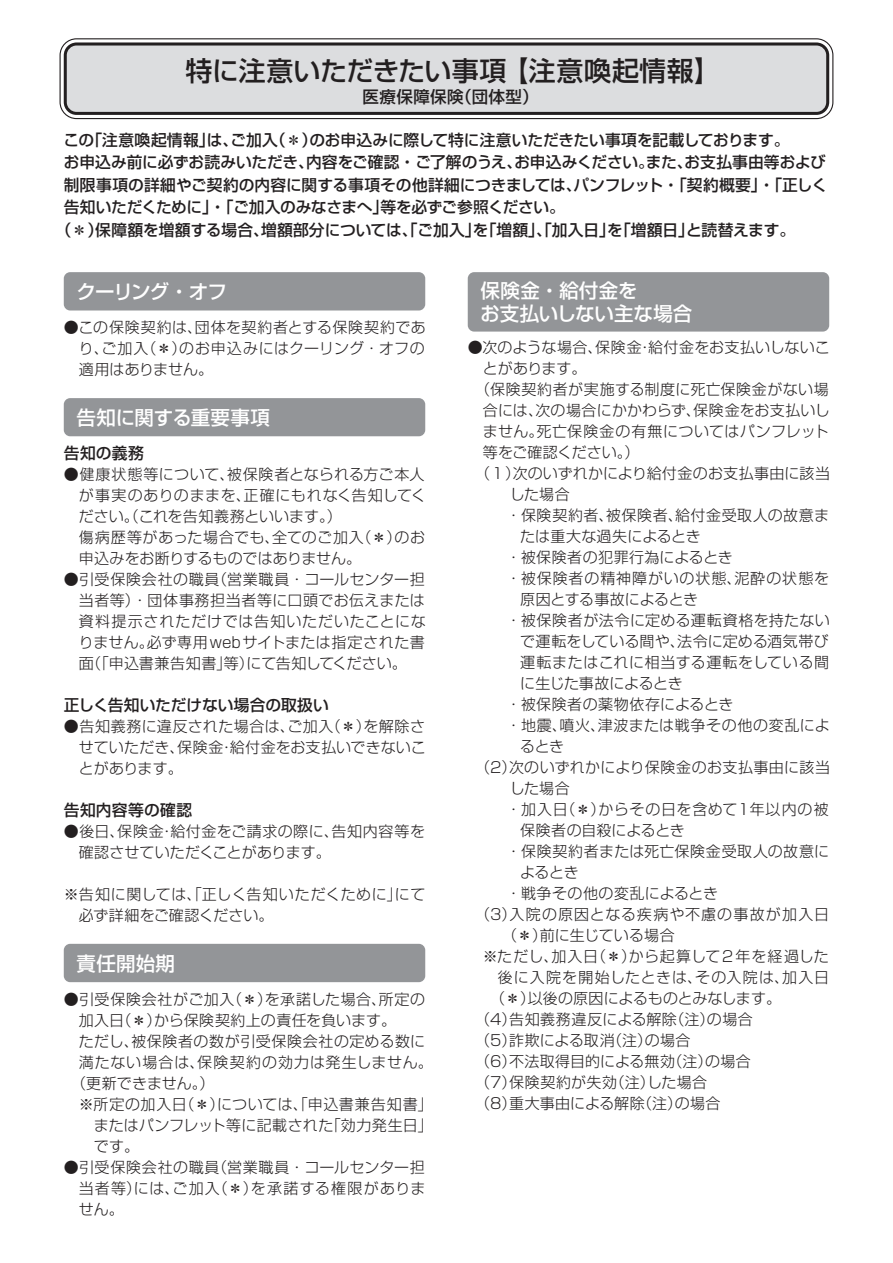
<style>
.page{position:relative;width:893px;height:1263px;background:#fff}
.page>*{position:absolute;margin:0;border:0;box-sizing:border-box;transform-origin:0 0}
.t1{font:500 27px "Shin Go Pr 5";color:#231f20}
.t2{font:500 19.5px/23.4px "Shin Go Pr 5";letter-spacing:-.005em;color:#fff}
.t3{font:500 16.5px "Shin Go Pr 5";letter-spacing:.025em;color:#231f20}
.t4{font:500 15.75px "Shin Go Pr 5";letter-spacing:-.005em;color:#231f20}
.t5{font:500 15.75px "Shin Go Pr 5";letter-spacing:-.025em;color:#231f20}
.t6{font:500 15.75px "Shin Go Pr 5";letter-spacing:.025em;color:#231f20}
.t7{font:300 15px/21px "Shin Go Pr 5";letter-spacing:.025em;color:#231f20;text-align:justify}
.t8{font:300 15px "Shin Go Pr 5";letter-spacing:.005em;color:#231f20}
.t9{font:300 15px "Shin Go Pr 5";letter-spacing:.065em;color:#231f20}
.t10{font:300 15px "Shin Go Pr 5";letter-spacing:-.005em;color:#231f20}
.t11{font:300 15px "Shin Go Pr 5";color:#231f20}
.t12{font:300 15px "Shin Go Pr 5";letter-spacing:.07em;color:#231f20}
.t13{font:300 15px "Shin Go Pr 5";letter-spacing:.045em;color:#231f20}
.t14{font:300 15px "Shin Go Pr 5";letter-spacing:.06em;color:#231f20}
.t15{font:300 15px "Shin Go Pr 5";letter-spacing:-.01em;color:#231f20}
.t16{font:300 15px "Shin Go Pr 5";letter-spacing:-.02em;color:#231f20}
</style>
<div class="page">
<div style="left:64px;top:944px;width:361px;height:38px;background:#939598;border-radius:6px"></div>
<div style="left:64px;top:398px;width:361px;height:38px;background:#939598;border-radius:6px"></div>
<div style="left:64px;top:272px;width:361px;height:38px;background:#939598;border-radius:6px"></div>
<div style="left:468px;top:272px;width:361px;height:60px;background:#939598;border-radius:6px"></div>
<svg style="left:60px;top:38px;width:773px;height:81px"></svg>
<svg style="left:64px;top:43px;width:765px;height:72px;background:#cccdce"></svg>
<h1 class="t1" style="left:186px;top:49px;width:537px">特に注意いただきたい事項 【注意喚起情報】</h1>
<p class="t3" style="left:363px;top:83px;width:177px">医療保障保険（団体型）</p>
<p class="t4" style="left:64px;top:127px;width:727px">この「注意喚起情報」は、ご加入（＊）のお申込みに際して特に注意いただきたい事項を記載しております。</p>
<p class="t4" style="left:64px;top:150px;width:763px">お申込み前に必ずお読みいただき、内容をご確認・ご了解のうえ、お申込みください。また、お支払事由等および</p>
<p class="t4" style="left:64px;top:172px;width:765px">制限事項の詳細やご契約の内容に関する事項その他詳細につきましては、パンフレット・「契約概要」・「正しく</p>
<p class="t5" style="left:64px;top:195px;width:503px">告知いただくために」・「ご加入のみなさまへ」等を必ずご参照ください。</p>
<p class="t4" style="left:56px;top:217px;width:741px">（＊）保障額を増額する場合、増額部分については、「ご加入」を「増額」、「加入日」を「増額日」と読替えます。</p>
<h2 class="t2" style="left:77px;top:278px;width:152px">クーリング・オフ</h2>
<p class="t7" style="left:79px;top:315px;width:349px;text-indent:-15px">●この保険契約は、団体を契約者とする保険契約であり、ご加入（＊）のお申込みにはクーリング・オフの適用はありません。</p>
<h2 class="t2" style="left:77px;top:404px;width:195px">告知に関する重要事項</h2>
<p class="t4" style="left:64px;top:440px;width:82px">告知の義務</p>
<p class="t7" style="left:79px;top:462px;width:348px;text-align:left;text-indent:-15px">●健康状態等について、被保険者となられる方ご本人が事実のありのままを、正確にもれなく告知してください。（これを告知義務といいます。）<br>傷病歴等があった場合でも、全てのご加入（＊）のお申込みをお断りするものではありません。</p>
<p class="t7" style="left:79px;top:567px;width:349px;text-indent:-15px">●引受保険会社の職員（営業職員・コールセンター担当者等）・団体事務担当者等に口頭でお伝えまたは資料提示されただけでは告知いただいたことになりません。必ず専用webサイトまたは指定された書面（「申込書兼告知書」等）にて告知してください。</p>
<p class="t4" style="left:64px;top:692px;width:267px">正しく告知いただけない場合の取扱い</p>
<p class="t7" style="left:79px;top:714px;width:349px;text-indent:-15px">●告知義務に違反された場合は、ご加入（＊）を解除させていただき、保険金･給付金をお支払いできないことがあります。</p>
<p class="t6" style="left:64px;top:797px;width:130px">告知内容等の確認</p>
<p class="t7" style="left:79px;top:819px;width:348px;text-indent:-15px">●後日、保険金･給付金をご請求の際に、告知内容等を確認させていただくことがあります。</p>
<p class="t7" style="left:79px;top:882px;width:348px;text-indent:-15px">※告知に関しては、「正しく告知いただくために」にて必ず詳細をご確認ください。</p>
<h2 class="t2" style="left:77px;top:950px;width:100px">責任開始期</h2>
<p class="t7" style="left:64px;top:987px;width:363px">●引受保険会社がご加入（＊）を承諾した場合、所定の</p>
<p class="t7" style="left:79px;top:1008px;width:319px">加入日（＊）から保険契約上の責任を負います。</p>
<p class="t7" style="left:79px;top:1029px;width:348px">ただし、被保険者の数が引受保険会社の定める数に</p>
<p class="t9" style="left:79px;top:1050px;width:355px">満たない場合は、保険契約の効力は発生しません。</p>
<p class="t10" style="left:71px;top:1071px;width:145px">（更新できません。）</p>
<p class="t7" style="left:79px;top:1092px;width:355px">※所定の加入日（＊）については、「申込書兼告知書」</p>
<p class="t7" style="left:94px;top:1113px;width:340px">またはパンフレット等に記載された「効力発生日」</p>
<p class="t7" style="left:94px;top:1134px;width:47px">です。</p>
<p class="t7" style="left:79px;top:1155px;width:348px;text-indent:-15px">●引受保険会社の職員（営業職員・コールセンター担当者等）には、ご加入（＊）を承諾する権限がありません。</p>
<h2 class="t2" style="left:480px;top:277px;width:213px">保険金・給付金を<br>お支払いしない主な場合</h2>
<p class="t8" style="left:468px;top:335px;width:364px">●次のような場合、保険金･給付金をお支払いしないこ</p>
<p class="t7" style="left:483px;top:357px;width:105px">とがあります。</p>
<p class="t7" style="left:475px;top:378px;width:355px">（保険契約者が実施する制度に死亡保険金がない場</p>
<p class="t8" style="left:483px;top:398px;width:349px">合には、次の場合にかかわらず、保険金をお支払いし</p>
<p class="t7" style="left:483px;top:420px;width:348px">ません。死亡保険金の有無についてはパンフレット</p>
<p class="t8" style="left:483px;top:440px;width:158px">等をご確認ください。）</p>
<p class="t7" style="left:475px;top:462px;width:356px">（１）次のいずれかにより給付金のお支払事由に該当</p>
<p class="t7" style="left:510px;top:483px;width:61px">した場合</p>
<p class="t7" style="left:506px;top:504px;width:325px">・保険契約者、被保険者、給付金受取人の故意ま</p>
<p class="t11" style="left:520px;top:524px;width:182px">たは重大な過失によるとき</p>
<p class="t7" style="left:506px;top:546px;width:228px">・被保険者の犯罪行為によるとき</p>
<p class="t14" style="left:506px;top:566px;width:325px">・被保険者の精神障がいの状態、泥酔の状態を</p>
<p class="t15" style="left:520px;top:587px;width:179px">原因とする事故によるとき</p>
<p class="t7" style="left:506px;top:609px;width:325px">・被保険者が法令に定める運転資格を持たない</p>
<p class="t7" style="left:520px;top:630px;width:310px">で運転をしている間や、法令に定める酒気帯び</p>
<p class="t7" style="left:520px;top:651px;width:310px">運転またはこれに相当する運転をしている間</p>
<p class="t16" style="left:520px;top:671px;width:164px">に生じた事故によるとき</p>
<p class="t7" style="left:506px;top:693px;width:229px">・被保険者の薬物依存によるとき</p>
<p class="t7" style="left:506px;top:714px;width:325px">・地震、噴火、津波または戦争その他の変乱によ</p>
<p class="t7" style="left:520px;top:735px;width:46px">るとき</p>
<p class="t7" style="left:475px;top:756px;width:356px">（2）次のいずれかにより保険金のお支払事由に該当</p>
<p class="t7" style="left:510px;top:777px;width:61px">した場合</p>
<p class="t13" style="left:506px;top:797px;width:324px">・加入日（＊）からその日を含めて１年以内の被</p>
<p class="t11" style="left:520px;top:818px;width:166px">保険者の自殺によるとき</p>
<p class="t7" style="left:506px;top:840px;width:325px">・保険契約者または死亡保険金受取人の故意に</p>
<p class="t7" style="left:520px;top:861px;width:60px">よるとき</p>
<p class="t7" style="left:506px;top:882px;width:214px">・戦争その他の変乱によるとき</p>
<p class="t12" style="left:475px;top:902px;width:355px">（3）入院の原因となる疾病や不慮の事故が加入日</p>
<p class="t8" style="left:502px;top:923px;width:174px">（＊）前に生じている場合</p>
<p class="t7" style="left:483px;top:945px;width:348px">※ただし、加入日（＊）から起算して２年を経過した</p>
<p class="t9" style="left:498px;top:965px;width:333px">後に入院を開始したときは、その入院は、加入日</p>
<p class="t10" style="left:490px;top:986px;width:292px">（＊）以後の原因によるものとみなします。</p>
<p class="t7" style="left:475px;top:1008px;width:279px">（4）告知義務違反による解除（注）の場合</p>
<p class="t7" style="left:475px;top:1029px;width:217px">（5）詐欺による取消（注）の場合</p>
<p class="t7" style="left:475px;top:1050px;width:277px">（6）不法取得目的による無効（注）の場合</p>
<p class="t7" style="left:475px;top:1071px;width:233px">（7）保険契約が失効（注）した場合</p>
<p class="t7" style="left:475px;top:1092px;width:247px">（8）重大事由による解除（注）の場合</p>
</div>
